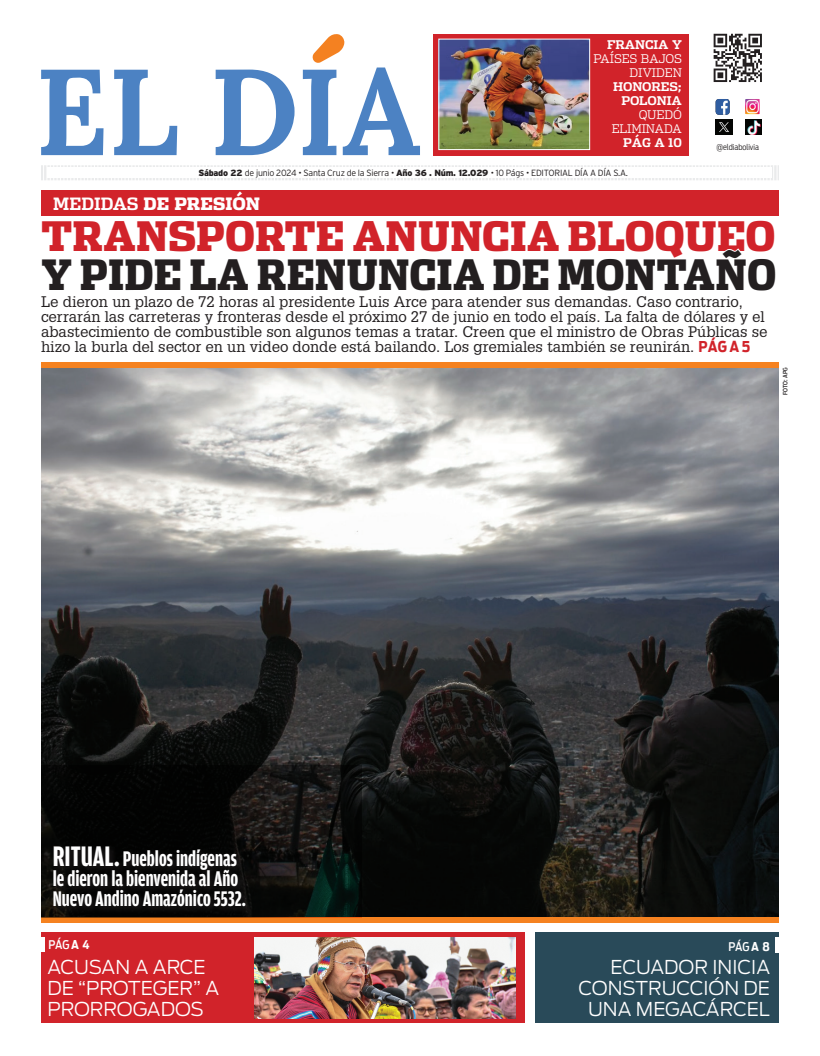
<style>
.page{position:relative;width:820px;height:1056px;background:#fff}
.page>*{position:absolute;margin:0;border:0;box-sizing:border-box;transform-origin:0 0}
.t1{font:900 41.5px "Dispatch Cond";color:#231f20}
.t2{font:900 40.4px "Dispatch Cond";color:#d1232a;scale:1.05 1}
.t3{font:700 22.5px/20px "Amplitude Comp";color:#fff;scale:.95 1}
.t4{font:300 19px/21px "Antenna";color:#fff;text-align:right}
.t5{font:900 17px "Dispatch";color:#fff;scale:.95 1}
.t6{font:15px/15.1px "Glypha";color:#231f20}
.t7{font:300 12px/14px "Dispatch";letter-spacing:-.01em;color:#fff;text-align:right}
.t8{font:500 12px "Antenna Cond";letter-spacing:-.02em;color:#fff}
.t9{font:300 9px "Interstate";letter-spacing:-.03em;color:#231f20}
.t10{font:300 8px "Antenna Cond";color:#231f20}
.t11{font:500 6px "Antenna Cond";letter-spacing:.015em;color:#231f20}
.s1{font-weight:700}
.s2{font-weight:900}
.s3{font-family:"Antenna Cond";font-weight:700;color:#d1232a}
.s4{font-size:30px}
</style>
<div class="page">
<div style="left:41px;top:190px;width:737px;height:26px;background:#d1232a"></div>
<img style="left:41px;top:367px;width:737px;height:550px">
<div style="left:41px;top:917px;width:737px;height:5px;background:#f58220"></div>
<div style="left:41px;top:362px;width:737px;height:5px;background:#f58220"></div>
<img style="left:41px;top:766px;width:321px;height:151px">
<div style="left:51px;top:844px;width:202px;height:70px;background:#0d0c0b"></div>
<div style="left:535px;top:932px;width:243px;height:91px;background:#294a59"></div>
<div style="left:774px;top:937px;width:8px;height:15px;background:#fff"></div>
<div style="left:41px;top:932px;width:483px;height:91px;background:#d1232a"></div>
<div style="left:37px;top:937px;width:8px;height:14px;background:#fff"></div>
<img style="left:254px;top:937px;width:261px;height:81px">
<svg style="left:41px;top:165px;width:736px;height:15px"></svg>
<div style="left:48px;top:168px;width:724px;height:10px;background:#fff"></div>
<svg style="left:713px;top:34px;width:48px;height:48px"></svg>
<div style="left:432px;top:34px;width:256px;height:121px;background:#d1232a"></div>
<img style="left:440px;top:41px;width:148px;height:107px">
<div style="left:438px;top:39px;width:152px;height:111px;border:1px solid #fff"></div>
<svg style="left:41px;top:70px;width:62px;height:85px"></svg>
<svg style="left:114px;top:70px;width:63px;height:85px"></svg>
<svg style="left:215px;top:70px;width:79px;height:85px"></svg>
<svg style="left:303px;top:34px;width:117px;height:121px"></svg>
<img style="left:745px;top:119px;width:16px;height:16px">
<img style="left:715px;top:120px;width:16px;height:15px">
<img style="left:745px;top:99px;width:14px;height:15px">
<img style="left:715px;top:99px;width:14px;height:16px">
<p class="t7" style="left:593px;top:37px;width:90px"><span class="s1">FRANCIA Y<br></span>PAÍSES BAJOS<br>DIVIDEN<br><span class="s1">HONORES;<br>POLONIA<br></span>QUEDÓ<br>ELIMINADA <span class="s1">pÁg A 10</span></p>
<p class="t9" style="left:198px;top:168px;width:431px"><span class="s2">Sábado 22</span> de junio 2024 • Santa Cruz de la Sierra • <span class="s2">Año 36 . Núm. 12.029</span> • 10 Págs • EDITORIAL DÍA A DÍA S.A.</p>
<p class="t10" style="left:716px;top:143px;width:44px">@eldiabolivia</p>
<p class="t5" style="left:53px;top:191px;width:219px"><span class="s1">MEDIDAS</span> DE PRESIÓN</p>
<p class="t2" style="left:41px;top:210px;width:700px">TRANSPORTE ANUNCIA BLOQUEO</p>
<p class="t1" style="left:41px;top:248px;width:736px">Y PIDE LA RENUNCIA DE MONTAÑO</p>
<p class="t6" style="left:41px;top:293px;width:727px">Le dieron un plazo de 72 horas al presidente Luis Arce para atender sus demandas. Caso contrario, cerrarán las carreteras y fronteras desde el próximo 27 de junio en todo el país. La falta de dólares y el abastecimiento de combustible son algunos temas a tratar. Creen que el ministro de Obras Públicas se hizo la burla del sector en un video donde está bailando. Los gremiales también se reunirán. <span class="s3">PÁG A 5</span></p>
<p class="t11" style="left:781px;top:395px;width:29px;rotate:-90deg">FOTO: apg</p>
<p class="t3" style="left:53px;top:849px;width:205px"><span class="s4">RITUAL.</span> Pueblos indígenas le dieron la bienvenida al Año<br>Nuevo Andino Amazónico 5532.</p>
<p class="t8" style="left:48px;top:937px;width:42px">PÁG <span class="s1">A 4</span></p>
<p class="t4" style="left:47px;top:957px;width:173px;text-align:left">ACUSAN A ARCE<br>DE “PROTEGER” A<br>PRORROGADOS</p>
<p class="t8" style="left:728px;top:939px;width:43px">PÁG <span class="s1">A 8</span></p>
<p class="t4" style="left:578px;top:957px;width:193px">ECUADOR INICIA<br>CONSTRUCCIÓN DE<br>UNA MEGACÁRCEL</p>
</div>
